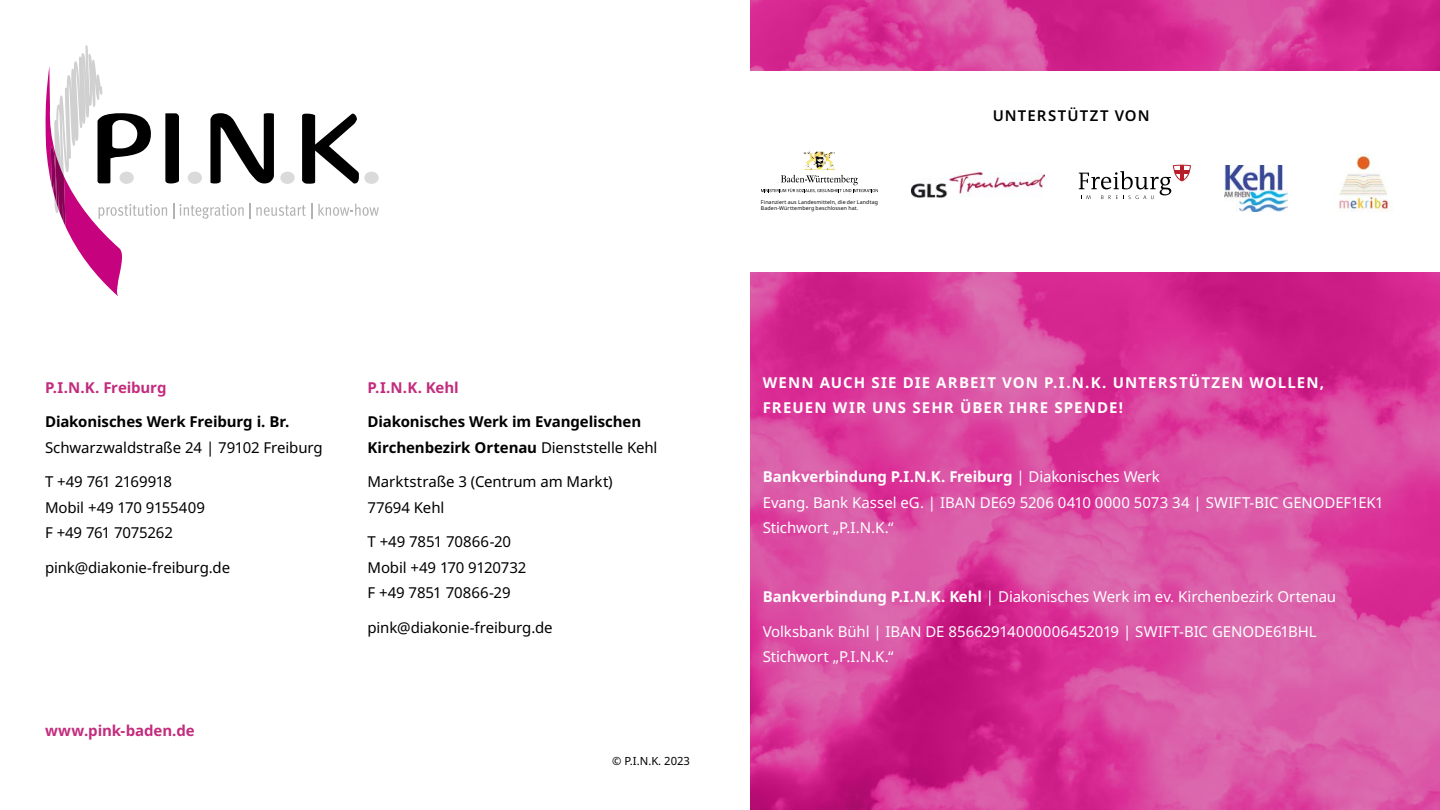
<style>
.page{position:relative;width:1440px;height:810px;background:#fff}
.page>*{position:absolute;margin:0;border:0;box-sizing:border-box;transform-origin:0 0}
.Fließtext{font:15px/25.5px "Noto Sans";letter-spacing:-.005em;color:#fff}
.Fließtext-2{font:15px/25.5px "Noto Sans";letter-spacing:-.01em;color:#000}
.Fließtext-3{font:700 15px/25.5px "Noto Sans";letter-spacing:.08em;color:#fff}
.Fließtext-4{font:700 15px/25.5px "Noto Sans";letter-spacing:-.005em;color:#000}
.Fließtext-5{font:700 15px "Noto Sans";letter-spacing:-.005em;color:#c32c7d}
.Fließtext-6{font:600 14.92px "Noto Sans";letter-spacing:.08em;color:#000}
.t1{font:11.25px "Noto Sans";color:#000}
.Fließtext-7{font:5.25px/6.3px "Noto Sans";letter-spacing:.02em;color:#000}
.s1{font-weight:700}
.s2{font-weight:400}
</style>
<div class="page">
<img style="left:750px;top:0;width:690px;height:810px">
<div style="left:720px;top:71px;width:720px;height:200px;background:#fff"></div>
<svg style="left:45px;top:45px;width:334px;height:251px"></svg>
<img style="left:912px;top:172px;width:133px;height:25px">
<img style="left:1225px;top:166px;width:63px;height:45px">
<img style="left:804px;top:152px;width:31px;height:18px">
<svg style="left:761px;top:175px;width:117px;height:18px"></svg>
<img style="left:1339px;top:155px;width:50px;height:57px">
<svg style="left:1079px;top:165px;width:112px;height:34px"></svg>
<p class="Fließtext-5" style="left:45px;top:376px;width:123px">P.I.N.K. Freiburg</p>
<p class="Fließtext-2" style="left:45px;top:409px;width:279px"><span class="s1">Diakonisches Werk Freiburg i. Br.<br></span>Schwarzwaldstraße 24 | 79102 Freiburg</p>
<p class="Fließtext-2" style="left:45px;top:469px;width:162px">T +49 761 2169918<br>Mobil +49 170 9155409<br>F +49 761 7075262</p>
<p class="Fließtext-2" style="left:45px;top:555px;width:187px">pink@diakonie-freiburg.de</p>
<p class="Fließtext-5" style="left:45px;top:720px;width:151px">www.pink-baden.de</p>
<p class="Fließtext-5" style="left:368px;top:376px;width:93px">P.I.N.K. Kehl</p>
<p class="Fließtext-4" style="left:367px;top:409px;width:291px">Diakonisches Werk im Evangelischen<br>Kirchenbezirk Ortenau <span class="s2">Dienststelle Kehl</span></p>
<p class="Fließtext-2" style="left:367px;top:469px;width:247px">Marktstraße 3 (Centrum am Markt)<br>77694 Kehl</p>
<p class="Fließtext-2" style="left:367px;top:529px;width:161px">T +49 7851 70866-20<br>Mobil +49 170 9120732<br>F +49 7851 70866-29</p>
<p class="Fließtext-2" style="left:367px;top:615px;width:187px">pink@diakonie-freiburg.de</p>
<p class="t1" style="left:612px;top:753px;width:79px">© P.I.N.K. 2023</p>
<p class="Fließtext-7" style="left:761px;top:199px;width:119px">Finanziert aus Landesmitteln, die der Landtag<br>Baden-Württemberg beschlossen hat.</p>
<p class="Fließtext-6" style="left:993px;top:105px;width:158px">UNTERSTÜTZT VON</p>
<p class="Fließtext-3" style="left:763px;top:370px;width:563px">WENN AUCH SIE DIE ARBEIT VON P.I.N.K. UNTERSTÜTZEN WOLLEN,<br>FREUEN WIR UNS SEHR ÜBER IHRE SPENDE!</p>
<p class="Fließtext" style="left:763px;top:464px;width:622px"><span class="s1">Bankverbindung P.I.N.K. Freiburg</span> | Diakonisches Werk<br>Evang. Bank Kassel eG. | IBAN DE69 5206 0410 0000 5073 34 | SWIFT-BIC GENODEF1EK1<br>Stichwort „P.I.N.K.“</p>
<p class="Fließtext" style="left:763px;top:584px;width:575px"><span class="s1">Bankverbindung P.I.N.K. Kehl</span> | Diakonisches Werk im ev. Kirchenbezirk Ortenau</p>
<p class="Fließtext" style="left:763px;top:619px;width:556px">Volksbank Bühl | IBAN DE 85662914000006452019 | SWIFT-BIC GENODE61BHL<br>Stichwort „P.I.N.K.“</p>
</div>
